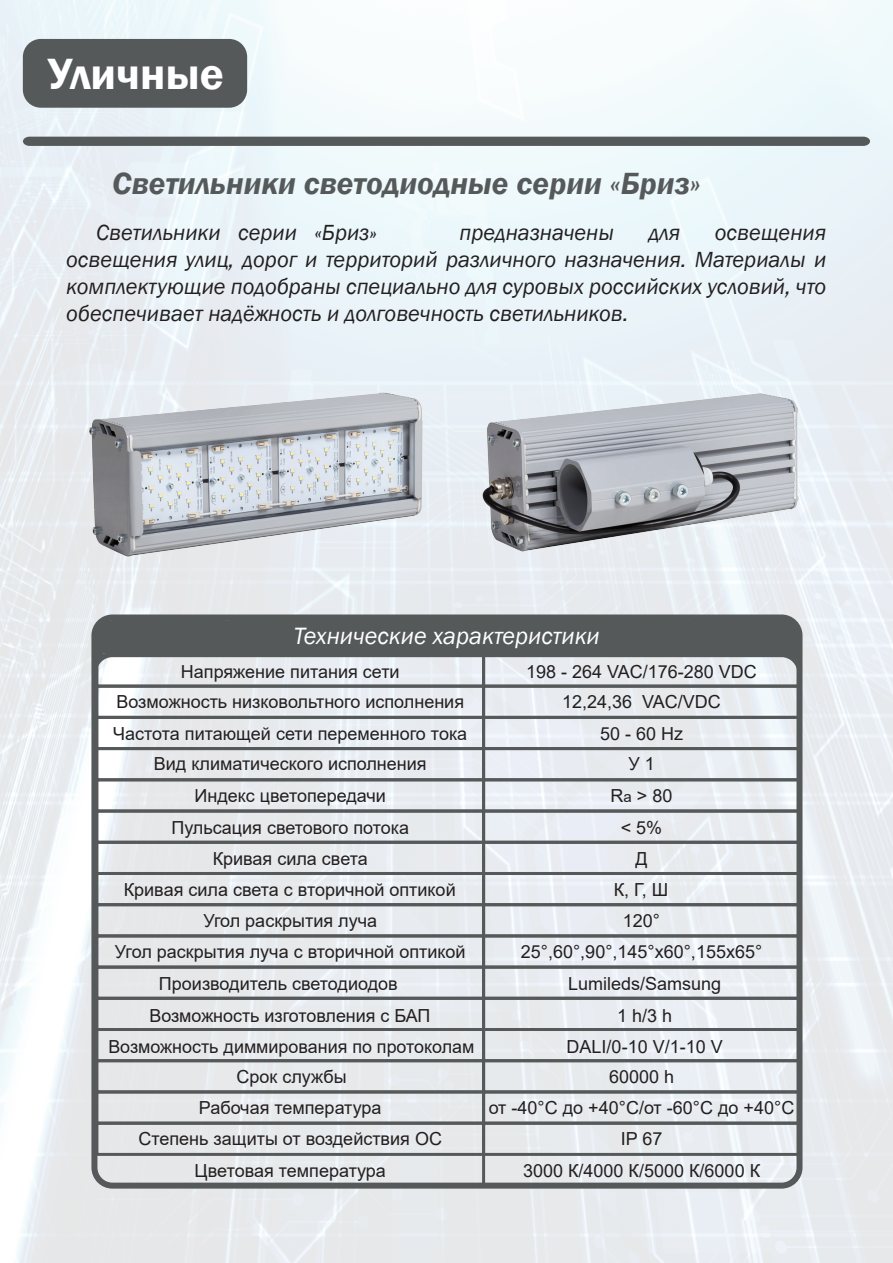
<style>
.page{position:relative;width:893px;height:1263px;background:#fff}
.page>*{position:absolute;margin:0;border:0;box-sizing:border-box;transform-origin:0 0}
.t1{font:600 45px "Franklin Gothic";color:#fff}
.t2{font:italic 600 31.5px "Franklin Gothic";color:#56595a}
.t3{font:italic 24.3px "Franklin Gothic";color:#fff}
.t4{font:italic 22.5px/27px "Franklin Gothic";color:#231f20;text-align:justify}
.t5{font:18px/31.5px "Arial";color:#231f20;text-align:center}
.s1{font-size:15px}
</style>
<div class="page">
<img style="left:0;top:0;width:893px;height:1263px">
<svg style="left:23px;top:137px;width:847px;height:9px;background:#575a5b"></svg>
<div style="left:23px;top:39px;width:224px;height:69px;background:#56595a;border-radius:18px"></div>
<div style="left:95px;top:653px;width:390px;height:35px;border:3px solid #56595a"></div>
<div style="left:482px;top:653px;width:319px;height:35px;border:3px solid #56595a"></div>
<div style="left:95px;top:685px;width:390px;height:34px;border:3px solid #56595a"></div>
<div style="left:482px;top:685px;width:319px;height:34px;border:3px solid #56595a"></div>
<div style="left:95px;top:716px;width:390px;height:34px;border:3px solid #56595a"></div>
<div style="left:482px;top:716px;width:319px;height:34px;border:3px solid #56595a"></div>
<div style="left:95px;top:747px;width:390px;height:34px;border:3px solid #56595a"></div>
<div style="left:482px;top:747px;width:319px;height:34px;border:3px solid #56595a"></div>
<div style="left:95px;top:778px;width:390px;height:34px;border:3px solid #56595a"></div>
<div style="left:482px;top:778px;width:319px;height:34px;border:3px solid #56595a"></div>
<div style="left:95px;top:809px;width:390px;height:35px;border:3px solid #56595a"></div>
<div style="left:482px;top:809px;width:319px;height:35px;border:3px solid #56595a"></div>
<div style="left:95px;top:841px;width:390px;height:34px;border:3px solid #56595a"></div>
<div style="left:482px;top:841px;width:319px;height:34px;border:3px solid #56595a"></div>
<div style="left:95px;top:872px;width:390px;height:34px;border:3px solid #56595a"></div>
<div style="left:482px;top:872px;width:319px;height:34px;border:3px solid #56595a"></div>
<div style="left:95px;top:903px;width:390px;height:34px;border:3px solid #56595a"></div>
<div style="left:482px;top:903px;width:319px;height:34px;border:3px solid #56595a"></div>
<div style="left:95px;top:934px;width:390px;height:35px;border:3px solid #56595a"></div>
<div style="left:482px;top:934px;width:319px;height:35px;border:3px solid #56595a"></div>
<div style="left:95px;top:965px;width:390px;height:35px;border:3px solid #56595a"></div>
<div style="left:482px;top:965px;width:319px;height:35px;border:3px solid #56595a"></div>
<div style="left:95px;top:997px;width:390px;height:34px;border:3px solid #56595a"></div>
<div style="left:482px;top:997px;width:319px;height:34px;border:3px solid #56595a"></div>
<div style="left:95px;top:1028px;width:390px;height:34px;border:3px solid #56595a"></div>
<div style="left:482px;top:1028px;width:319px;height:34px;border:3px solid #56595a"></div>
<div style="left:95px;top:1059px;width:390px;height:34px;border:3px solid #56595a"></div>
<div style="left:482px;top:1059px;width:319px;height:34px;border:3px solid #56595a"></div>
<div style="left:95px;top:1090px;width:390px;height:35px;border:3px solid #56595a"></div>
<div style="left:482px;top:1090px;width:319px;height:35px;border:3px solid #56595a"></div>
<div style="left:95px;top:1122px;width:390px;height:34px;border:3px solid #56595a"></div>
<div style="left:482px;top:1122px;width:319px;height:34px;border:3px solid #56595a"></div>
<div style="left:92px;top:653px;width:710px;height:535px;border:5px solid #56595a;border-radius:18px"></div>
<hr style="left:482px;top:1154px;width:3px;height:31px;background:#56595a">
<div style="left:90px;top:615px;width:712px;height:44px;background:#56595a"></div>
<img style="left:459px;top:334px;width:383px;height:272px">
<img style="left:51px;top:334px;width:408px;height:272px">
<h1 class="t1" style="left:48px;top:47px;width:177px">Уличные</h1>
<h2 class="t2" style="left:112px;top:164px;width:590px">Светильники светодиодные серии «Бриз»</h2>
<p class="t4" style="left:96px;top:220px;width:282px">Cветильники серии «Бриз»</p>
<p class="t4" style="left:459px;top:220px;width:156px">предназначены</p>
<p class="t4" style="left:649px;top:220px;width:33px">для</p>
<p class="t4" style="left:66px;top:220px;width:762px;text-indent:649px">освещения освещения улиц, дорог и территорий различного назначения. Материалы и комплектующие подобраны специально для суровых российских условий, что обеспечивает надёжность и долговечность светильников.</p>
<h3 class="t3" style="left:294px;top:620px;width:308px">Технические характеристики</h3>
<p class="t5" style="left:181px;top:656px;width:220px">Напряжение питания сети</p>
<p class="t5" style="left:526px;top:656px;width:232px">198 - 264 VAC/176-280 VDC</p>
<p class="t5" style="left:116px;top:686px;width:349px">Возможность низковольтного исполнения</p>
<p class="t5" style="left:562px;top:686px;width:160px">12,24,36 VAC/VDC</p>
<p class="t5" style="left:113px;top:718px;width:356px">Частота питающей сети переменного тока</p>
<p class="t5" style="left:600px;top:718px;width:85px">50 - 60 Hz</p>
<p class="t5" style="left:154px;top:748px;width:274px">Вид климатического исполнения<br>Индекс цветопередачи<br>Пульсация светового потока<br>Кривая сила света</p>
<p class="t5" style="left:628px;top:748px;width:28px">У 1</p>
<p class="t5" style="left:611px;top:782px;width:63px">R<span class="s1">a</span> &gt; 80</p>
<p class="t5" style="left:621px;top:812px;width:43px">&lt; 5%</p>
<p class="t5" style="left:635px;top:842px;width:14px">Д</p>
<p class="t5" style="left:124px;top:874px;width:333px">Кривая сила света с вторичной оптикой</p>
<p class="t5" style="left:614px;top:874px;width:56px">К, Г, Ш</p>
<p class="t5" style="left:203px;top:904px;width:175px">Угол раскрытия луча</p>
<p class="t5" style="left:623px;top:904px;width:39px">120°</p>
<p class="t5" style="left:115px;top:936px;width:352px">Угол раскрытия луча с вторичной оптикой</p>
<p class="t5" style="left:521px;top:936px;width:243px">25°,60°,90°,145°х60°,155х65°</p>
<p class="t5" style="left:159px;top:968px;width:240px">Производитель светодиодов</p>
<p class="t5" style="left:568px;top:970px;width:155px">Lumileds/Samsung</p>
<p class="t5" style="left:149px;top:999px;width:282px">Возможность изготовления с БАП</p>
<p class="t5" style="left:617px;top:999px;width:57px">1 h/3 h</p>
<p class="t5" style="left:108px;top:1031px;width:368px">Возможность диммирования по протоколам</p>
<p class="t5" style="left:567px;top:1031px;width:158px">DALI/0-10 V/1-10 V</p>
<p class="t5" style="left:138px;top:1061px;width:305px;line-height:30.9px">Срок службы<br>Рабочая температура<br>Степень защиты от воздействия ОС</p>
<p class="t5" style="left:609px;top:1061px;width:67px">60000 h</p>
<p class="t5" style="left:489px;top:1092px;width:307px">от -40°С до +40°С/от -60°С до +40°С</p>
<p class="t5" style="left:621px;top:1122px;width:43px">IP 67</p>
<p class="t5" style="left:195px;top:1155px;width:193px">Цветовая температура</p>
<p class="t5" style="left:523px;top:1155px;width:239px">3000 К/4000 К/5000 К/6000 К</p>
</div>
